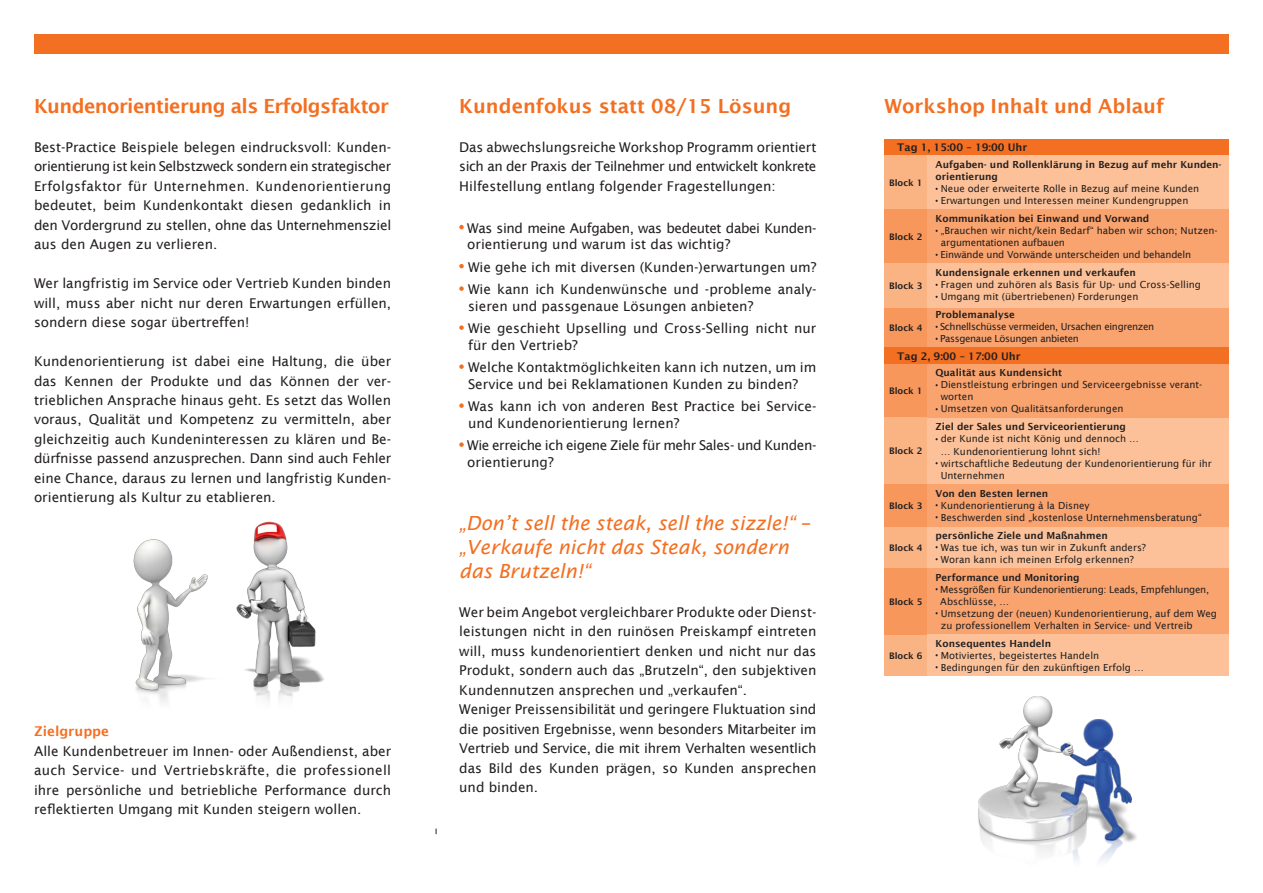
<style>
.page{position:relative;width:1263px;height:893px;background:#fff}
.page>*{position:absolute;margin:0;border:0;box-sizing:border-box;transform-origin:0 0}
.t1{font:italic 19.5px/24px "Lucida Sans";color:#f36f21}
.t2{font:600 19.5px "Lucida Sans";color:#f36f21}
.t3{font:600 19.5px "Lucida Sans";letter-spacing:-.03em;color:#f36f21}
.t4{font:13.5px/19.5px "Lucida Sans";color:#231f20;text-align:justify}
.t5{font:13.5px/16.5px "Lucida Sans";letter-spacing:-.03em;color:#231f20}
.t6{font:600 13.5px "Lucida Sans";color:#f36f21}
.t7{font:600 10.5px "Lucida Sans";color:#231f20}
.t8{font:9.75px/12px "Lucida Sans";color:#231f20}
.t9{font:600 9.75px/12px "Lucida Sans";color:#231f20}
.t10{font:9.75px/12px "Lucida Sans";letter-spacing:-.02em;color:#231f20}
.t11{font:9.75px/12px "Lucida Sans";letter-spacing:-.035em;color:#231f20}
.t12{font:600 9px "Lucida Sans";color:#231f20}
</style>
<div class="page">
<svg style="left:459px;top:225px;width:5px;height:4px"></svg>
<svg style="left:459px;top:264px;width:5px;height:4px"></svg>
<svg style="left:459px;top:286px;width:5px;height:5px"></svg>
<svg style="left:459px;top:325px;width:5px;height:5px"></svg>
<svg style="left:459px;top:364px;width:5px;height:5px"></svg>
<svg style="left:459px;top:403px;width:5px;height:5px"></svg>
<svg style="left:459px;top:442px;width:5px;height:5px"></svg>
<div style="left:34px;top:34px;width:1195px;height:20px;background:#f36f21"></div>
<div style="left:884px;top:139px;width:345px;height:17px;background:#f36f21"></div>
<div style="left:884px;top:155px;width:345px;height:55px;background:#fcc198"></div>
<div style="left:884px;top:484px;width:345px;height:43px;background:#f9a46f"></div>
<div style="left:884px;top:263px;width:345px;height:45px;background:#fcc198"></div>
<div style="left:884px;top:308px;width:345px;height:40px;background:#f9a46f"></div>
<div style="left:884px;top:568px;width:345px;height:66px;background:#f9a46f"></div>
<div style="left:884px;top:417px;width:345px;height:67px;background:#fcc198"></div>
<div style="left:884px;top:210px;width:345px;height:53px;background:#f9a46f"></div>
<div style="left:884px;top:527px;width:345px;height:41px;background:#fcc198"></div>
<div style="left:884px;top:364px;width:345px;height:53px;background:#f9a46f"></div>
<div style="left:884px;top:634px;width:345px;height:42px;background:#fcc198"></div>
<div style="left:884px;top:155px;width:43px;height:55px;background:#fab383"></div>
<div style="left:884px;top:484px;width:43px;height:43px;background:#f7975b"></div>
<div style="left:884px;top:210px;width:43px;height:53px;background:#f7975b"></div>
<div style="left:884px;top:527px;width:43px;height:41px;background:#fab383"></div>
<div style="left:884px;top:364px;width:43px;height:53px;background:#f7975b"></div>
<div style="left:884px;top:634px;width:43px;height:42px;background:#fab383"></div>
<div style="left:884px;top:263px;width:43px;height:45px;background:#fab383"></div>
<div style="left:884px;top:308px;width:43px;height:40px;background:#f7975b"></div>
<div style="left:884px;top:568px;width:43px;height:66px;background:#f7975b"></div>
<div style="left:884px;top:417px;width:43px;height:67px;background:#fab383"></div>
<div style="left:884px;top:348px;width:345px;height:16px;background:#f36f21"></div>
<img style="left:236px;top:521px;width:89px;height:180px">
<img style="left:133px;top:539px;width:75px;height:163px">
<img style="left:978px;top:696px;width:159px;height:165px">
<h1 class="t3" style="left:34px;top:94px;width:356px">Kundenorientierung als Erfolgsfaktor</h1>
<p class="t4" style="left:34px;top:137px;width:359px">Best-Practice Beispiele belegen eindrucksvoll: Kunden&shy;orientierung ist kein Selbstzweck sondern ein strategischer Erfolgsfaktor für Unternehmen. Kundenorientierung bedeutet, beim Kundenkontakt diesen gedanklich in den Vordergrund zu stellen, ohne das Unternehmensziel aus den Augen zu verlieren.</p>
<p class="t4" style="left:34px;top:273px;width:359px">Wer langfristig im Service oder Vertrieb Kunden binden will, muss aber nicht nur deren Erwartungen erfüllen, sondern diese sogar übertreffen!</p>
<p class="t4" style="left:34px;top:351px;width:359px">Kundenorientierung ist dabei eine Haltung, die über das Kennen der Produkte und das Können der ver&shy;trieblichen Ansprache hinaus geht. Es setzt das Wollen voraus, Qualität und Kompetenz zu vermitteln, aber gleichzeitig auch Kundeninteressen zu klären und Be&shy;dürfnisse passend anzusprechen. Dann sind auch Fehler eine Chance, daraus zu lernen und langfristig Kunden&shy;orientierung als Kultur zu etablieren.</p>
<p class="t6" style="left:34px;top:724px;width:77px">Zielgruppe</p>
<p class="t4" style="left:34px;top:741px;width:359px">Alle Kundenbetreuer im Innen- oder Außendienst, aber auch Service- und Vertriebskräfte, die professionell ihre persönliche und betriebliche Performance durch reflektierten Umgang mit Kunden steigern wollen.</p>
<h1 class="t2" style="left:459px;top:94px;width:333px">Kundenfokus statt 08/15 Lösung</h1>
<h1 class="t2" style="left:884px;top:94px;width:281px">Workshop Inhalt und Ablauf</h1>
<p class="t4" style="left:459px;top:137px;width:359px">Das abwechslungsreiche Workshop Programm orientiert sich an der Praxis der Teilnehmer und entwickelt konkrete Hilfestellung entlang folgender Fragestellungen:</p>
<p class="t5" style="left:467px;top:219px;width:351px">Was sind meine Aufgaben, was bedeutet dabei Kunden&shy;orientierung und warum ist das wichtig?</p>
<p class="t4" style="left:468px;top:255px;width:350px;line-height:22.5px">Wie gehe ich mit diversen (Kunden-)erwartungen um?<br>Wie kann ich Kundenwünsche und -probleme analy-</p>
<p class="t4" style="left:468px;top:294px;width:350px;line-height:22.5px">sieren und passgenaue Lösungen anbieten?<br>Wie geschieht Upselling und Cross-Selling nicht nur</p>
<p class="t4" style="left:468px;top:333px;width:350px;line-height:22.5px">für den Vertrieb?<br>Welche Kontaktmöglichkeiten kann ich nutzen, um im</p>
<p class="t4" style="left:468px;top:372px;width:350px;line-height:22.5px">Service und bei Reklamationen Kunden zu binden?<br>Was kann ich von anderen Best Practice bei Service-</p>
<p class="t5" style="left:467px;top:411px;width:351px;line-height:22.5px">und Kundenorientierung lernen?<br>Wie erreiche ich eigene Ziele für mehr Sales- und Kunden-</p>
<p class="t4" style="left:467px;top:452px;width:88px">orientierung?</p>
<p class="t7" style="left:897px;top:142px;width:131px">Tag 1, 15:00 – 19:00 Uhr</p>
<p class="t9" style="left:935px;top:159px;width:287px">Aufgaben- und Rollenklärung in Bezug auf mehr Kunden&shy;orientierung</p>
<p class="t8" style="left:941px;top:183px;width:260px">Neue oder erweiterte Rolle in Bezug auf meine Kunden<br>Erwartungen und Interessen meiner Kundengruppen</p>
<p class="t9" style="left:935px;top:213px;width:215px">Kommunikation bei Einwand und Vorwand</p>
<p class="t10" style="left:940px;top:225px;width:279px">„Brauchen wir nicht/kein Bedarf“ haben wir schon; Nutzen&shy;argumentationen aufbauen<br>Einwände und Vorwände unterscheiden und behandeln</p>
<p class="t9" style="left:935px;top:267px;width:202px">Kundensignale erkennen und verkaufen</p>
<p class="t8" style="left:941px;top:279px;width:262px">Fragen und zuhören als Basis für Up- und Cross-Selling<br>Umgang mit (übertriebenen) Forderungen</p>
<p class="t9" style="left:935px;top:309px;width:81px">Problemanalyse</p>
<p class="t11" style="left:940px;top:321px;width:216px">Schnellschüsse vermeiden, Ursachen eingrenzen<br>Passgenaue Lösungen anbieten</p>
<p class="t9" style="left:935px;top:367px;width:128px">Qualität aus Kundensicht</p>
<p class="t8" style="left:941px;top:379px;width:263px">Dienstleistung erbringen und Serviceergebnisse verant&shy;worten<br>Umsetzen von Qualitätsanforderungen</p>
<p class="t9" style="left:935px;top:421px;width:192px">Ziel der Sales und Serviceorientierung</p>
<p class="t8" style="left:941px;top:433px;width:273px">der Kunde ist nicht König und dennoch …<br>… Kundenorientierung lohnt sich!<br>wirtschaftliche Bedeutung der Kundenorientierung für ihr Unternehmen</p>
<p class="t9" style="left:935px;top:487px;width:114px">Von den Besten lernen</p>
<p class="t8" style="left:941px;top:499px;width:262px">Kundenorientierung à la Disney<br>Beschwerden sind „kostenlose Unternehmensberatung“</p>
<p class="t9" style="left:935px;top:529px;width:174px">persönliche Ziele und Maßnahmen</p>
<p class="t8" style="left:941px;top:541px;width:207px">Was tue ich, was tun wir in Zukunft anders?<br>Woran kann ich meinen Erfolg erkennen?</p>
<p class="t9" style="left:935px;top:571px;width:146px">Performance und Monitoring</p>
<p class="t8" style="left:940px;top:583px;width:278px">Messgrößen für Kundenorientierung: Leads, Empfehlungen, Abschlüsse, …<br>Umsetzung der (neuen) Kundenorientierung, auf dem Weg zu professionellem Verhalten in Service- und Vertreib</p>
<p class="t9" style="left:935px;top:637px;width:117px">Konsequentes Handeln</p>
<p class="t8" style="left:941px;top:649px;width:205px">Motiviertes, begeistertes Handeln<br>Bedingungen für den zukünftigen Erfolg …</p>
<p class="t12" style="left:889px;top:178px;width:35px">Block 1</p>
<p class="t12" style="left:889px;top:232px;width:35px">Block 2</p>
<p class="t12" style="left:889px;top:281px;width:35px">Block 3</p>
<p class="t12" style="left:889px;top:323px;width:35px">Block 4</p>
<p class="t7" style="left:897px;top:350px;width:125px">Tag 2, 9:00 – 17:00 Uhr</p>
<p class="t12" style="left:889px;top:386px;width:35px">Block 1</p>
<p class="t12" style="left:889px;top:446px;width:35px">Block 2</p>
<p class="t12" style="left:889px;top:501px;width:35px">Block 3</p>
<h1 class="t1" style="left:459px;top:511px;width:352px">„Don’t sell the steak, sell the sizzle!“ – „Verkaufe nicht das Steak, sondern das Brutzeln!“</h1>
<p class="t4" style="left:459px;top:602px;width:359px;text-align:left">Wer beim Angebot vergleichbarer Produkte oder Dienst&shy;leistungen nicht in den ruinösen Preiskampf eintreten will, muss kundenorientiert denken und nicht nur das Produkt, sondern auch das „Brutzeln“, den subjektiven Kundennutzen ansprechen und „verkaufen“.<br>Weniger Preissensibilität und geringere Fluktuation sind die positiven Ergebnisse, wenn besonders Mitarbeiter im Vertrieb und Service, die mit ihrem Verhalten wesentlich das Bild des Kunden prägen, so Kunden ansprechen und binden.</p>
<p class="t12" style="left:889px;top:543px;width:35px">Block 4</p>
<p class="t12" style="left:889px;top:596px;width:35px">Block 5</p>
<p class="t12" style="left:889px;top:650px;width:35px">Block 6</p>
</div>
